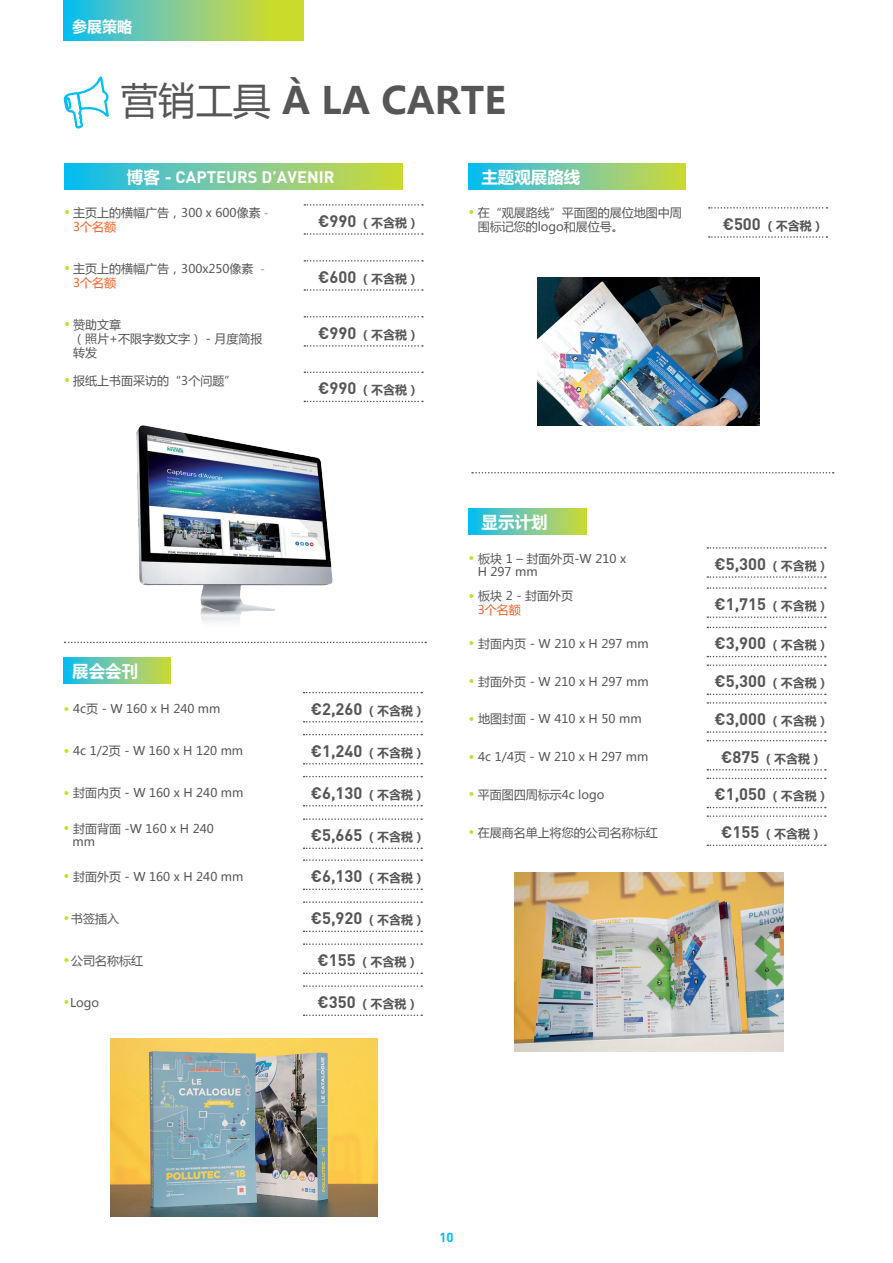
<style>
.page{position:relative;width:893px;height:1263px;background:#fff}
.page>*{position:absolute;margin:0;border:0;box-sizing:border-box;transform-origin:0 0}
.t1{font:700 37.5px "Microsoft Ya Hei";color:#575657}
.t2{font:700 16.5px "DIN";color:#575657}
.t3{font:700 16.5px "DIN";color:#fff}
.t4{font:700 16.5px "Microsoft Ya Hei";color:#fff}
.t5{font:700 15px "Microsoft Ya Hei";color:#fff}
.t6{font:700 13.05px "DIN";color:#01bdf2}
.t7{font:12px/14.1px "Microsoft Ya Hei";color:#575657}
.t8{font:700 12px "Microsoft Ya Hei";color:#575657}
.t9{font:12px "Microsoft Ya Hei";color:#f2622a}
.s1{font-weight:400}
.s2{font-family:"Microsoft Ya Hei"}
.s3{font-family:"DIN";font-weight:500;color:#cadb2a}
.s4{font-family:"DIN";font-weight:300}
.s5{font-family:"DIN";font-size:16.5px}
.s6{font-family:"Microsoft Ya Hei";font-size:12px}
</style>
<div class="page">
<svg style="left:64px;top:0;width:239px;height:40px;background:#81cc89"></svg>
<svg style="left:63px;top:76px;width:46px;height:53px"></svg>
<svg style="left:64px;top:164px;width:338px;height:25px;background:#76ca98"></svg>
<svg style="left:304px;top:204px;width:119px;height:2px"></svg>
<svg style="left:304px;top:233px;width:119px;height:2px"></svg>
<svg style="left:304px;top:260px;width:119px;height:2px"></svg>
<svg style="left:304px;top:289px;width:119px;height:2px"></svg>
<svg style="left:304px;top:316px;width:119px;height:2px"></svg>
<svg style="left:304px;top:345px;width:119px;height:2px"></svg>
<svg style="left:304px;top:371px;width:119px;height:2px"></svg>
<svg style="left:304px;top:401px;width:119px;height:1px"></svg>
<svg style="left:63px;top:658px;width:108px;height:25px;background:#75c999"></svg>
<svg style="left:304px;top:692px;width:118px;height:1px"></svg>
<svg style="left:304px;top:721px;width:118px;height:1px"></svg>
<svg style="left:304px;top:734px;width:118px;height:1px"></svg>
<svg style="left:304px;top:763px;width:118px;height:1px"></svg>
<svg style="left:304px;top:776px;width:118px;height:1px"></svg>
<svg style="left:304px;top:805px;width:118px;height:1px"></svg>
<svg style="left:304px;top:818px;width:118px;height:2px"></svg>
<svg style="left:304px;top:847px;width:118px;height:2px"></svg>
<svg style="left:304px;top:859px;width:118px;height:2px"></svg>
<svg style="left:304px;top:888px;width:118px;height:2px"></svg>
<svg style="left:304px;top:901px;width:118px;height:2px"></svg>
<svg style="left:304px;top:930px;width:118px;height:2px"></svg>
<svg style="left:304px;top:943px;width:118px;height:2px"></svg>
<svg style="left:304px;top:972px;width:118px;height:2px"></svg>
<svg style="left:304px;top:985px;width:118px;height:2px"></svg>
<svg style="left:304px;top:1014px;width:118px;height:2px"></svg>
<img style="left:110px;top:1038px;width:267px;height:178px">
<svg style="left:469px;top:164px;width:216px;height:25px;background:#76ca98"></svg>
<svg style="left:709px;top:207px;width:118px;height:2px"></svg>
<svg style="left:709px;top:236px;width:118px;height:2px"></svg>
<img style="left:538px;top:277px;width:222px;height:148px">
<svg style="left:469px;top:509px;width:118px;height:25px;background:#76ca98"></svg>
<svg style="left:707px;top:547px;width:119px;height:2px"></svg>
<svg style="left:707px;top:576px;width:119px;height:2px"></svg>
<svg style="left:707px;top:587px;width:119px;height:2px"></svg>
<svg style="left:707px;top:616px;width:119px;height:2px"></svg>
<svg style="left:707px;top:627px;width:119px;height:1px"></svg>
<svg style="left:707px;top:656px;width:119px;height:1px"></svg>
<svg style="left:707px;top:664px;width:119px;height:2px"></svg>
<svg style="left:707px;top:694px;width:119px;height:1px"></svg>
<svg style="left:707px;top:702px;width:119px;height:2px"></svg>
<svg style="left:707px;top:731px;width:119px;height:2px"></svg>
<svg style="left:707px;top:740px;width:119px;height:1px"></svg>
<svg style="left:707px;top:769px;width:119px;height:1px"></svg>
<svg style="left:707px;top:778px;width:119px;height:1px"></svg>
<svg style="left:707px;top:807px;width:119px;height:1px"></svg>
<svg style="left:707px;top:815px;width:119px;height:2px"></svg>
<svg style="left:707px;top:844px;width:119px;height:2px"></svg>
<img style="left:515px;top:872px;width:268px;height:179px">
<svg style="left:65px;top:642px;width:361px;height:1px"></svg>
<svg style="left:472px;top:472px;width:362px;height:1px"></svg>
<img style="left:119px;top:425px;width:233px;height:218px">
<p class="t5" style="left:72px;top:16px;width:61px">参展策略</p>
<h1 class="t1" style="left:121px;top:74px;width:386px"><span class="s1">营销工具</span> À LA CARTE</h1>
<h2 class="t3" style="left:127px;top:166px;width:209px"><span class="s2">博客</span> - CAPTEURS D’AVENIR</h2>
<p class="t7" style="left:64px;top:205px;width:206px"><span class="s3">•</span> 主页上的横幅广告，300 x 600像素 <span class="s4">-</span></p>
<p class="t8" style="left:318px;top:214px;width:102px"><span class="s5">€990</span> （不含税）</p>
<p class="t9" style="left:73px;top:218px;width:45px">3个名额</p>
<p class="t7" style="left:64px;top:261px;width:203px"><span class="s3">•</span> 主页上的横幅广告，300x250像素 <span class="s4">-</span></p>
<p class="t8" style="left:318px;top:270px;width:102px"><span class="s5">€600</span> （不含税）</p>
<p class="t9" style="left:73px;top:274px;width:45px">3个名额</p>
<p class="t7" style="left:64px;top:317px;width:59px"><span class="s3">•</span> 赞助文章</p>
<p class="t8" style="left:318px;top:326px;width:102px"><span class="s5">€990</span> （不含税）</p>
<p class="t7" style="left:73px;top:331px;width:191px">（照片+不限字数文字） - 月度简报转发</p>
<p class="t7" style="left:64px;top:373px;width:174px"><span class="s3">•</span> 报纸上书面采访的“3个问题”</p>
<p class="t8" style="left:318px;top:382px;width:102px"><span class="s5">€990</span> （不含税）</p>
<h2 class="t4" style="left:481px;top:165px;width:100px">主题观展路线</h2>
<p class="t7" style="left:469px;top:205px;width:215px"><span class="s3">•</span> 在“观展路线”平面图的展位地图中周</p>
<p class="t7" style="left:478px;top:219px;width:148px">围标记您的logo和展位号。</p>
<p class="t8" style="left:723px;top:217px;width:102px"><span class="s5">€500</span> （不含税）</p>
<h2 class="t4" style="left:72px;top:660px;width:68px">展会会刊</h2>
<p class="t7" style="left:63px;top:701px;width:159px"><span class="s3">•</span> 4c页 - W 160 x H 240 mm</p>
<h2 class="t2" style="left:311px;top:698px;width:116px">€2,260 <span class="s6">（不含税）</span></h2>
<p class="t7" style="left:63px;top:743px;width:181px"><span class="s3">•</span> 4c 1/2页 - W 160 x H 120 mm</p>
<h2 class="t2" style="left:311px;top:740px;width:116px">€1,240 <span class="s6">（不含税）</span></h2>
<p class="t7" style="left:63px;top:785px;width:182px"><span class="s3">•</span> 封面内页 - W 160 x H 240 mm</p>
<h2 class="t2" style="left:311px;top:782px;width:116px">€6,130 <span class="s6">（不含税）</span></h2>
<p class="t7" style="left:63px;top:821px;width:152px"><span class="s3">•</span> 封面背面 -W 160 x H 240</p>
<h2 class="t2" style="left:311px;top:824px;width:116px">€5,665 <span class="s6">（不含税）</span></h2>
<p class="t7" style="left:73px;top:835px;width:24px">mm</p>
<p class="t7" style="left:63px;top:869px;width:182px"><span class="s3">•</span> 封面外页 - W 160 x H 240 mm</p>
<h2 class="t2" style="left:311px;top:865px;width:116px">€6,130 <span class="s6">（不含税）</span></h2>
<p class="t7" style="left:63px;top:911px;width:57px"><span class="s3">•</span>书签插入</p>
<h2 class="t2" style="left:311px;top:907px;width:116px">€5,920 <span class="s6">（不含税）</span></h2>
<p class="t7" style="left:63px;top:953px;width:81px"><span class="s3">•</span>公司名称标红</p>
<p class="t8" style="left:318px;top:953px;width:102px"><span class="s5">€155</span> （不含税）</p>
<p class="t7" style="left:63px;top:995px;width:37px"><span class="s3">•</span>Logo</p>
<p class="t8" style="left:318px;top:995px;width:102px"><span class="s5">€350</span> （不含税）</p>
<h2 class="t4" style="left:482px;top:511px;width:67px">显示计划</h2>
<p class="t7" style="left:469px;top:551px;width:159px"><span class="s3">•</span> 板块 1 – 封面外页-W 210 x</p>
<h2 class="t2" style="left:714px;top:553px;width:116px">€5,300 <span class="s6">（不含税）</span></h2>
<p class="t7" style="left:478px;top:565px;width:61px">H 297 mm</p>
<p class="t7" style="left:469px;top:588px;width:106px"><span class="s3">•</span> 板块 2 - 封面外页</p>
<h2 class="t2" style="left:714px;top:593px;width:116px">€1,715 <span class="s6">（不含税）</span></h2>
<p class="t9" style="left:478px;top:601px;width:45px">3个名额</p>
<p class="t7" style="left:469px;top:636px;width:182px"><span class="s3">•</span> 封面内页 - W 210 x H 297 mm</p>
<h2 class="t2" style="left:714px;top:632px;width:116px">€3,900 <span class="s6">（不含税）</span></h2>
<p class="t7" style="left:469px;top:674px;width:182px"><span class="s3">•</span> 封面外页 - W 210 x H 297 mm</p>
<h2 class="t2" style="left:714px;top:670px;width:116px">€5,300 <span class="s6">（不含税）</span></h2>
<p class="t7" style="left:469px;top:711px;width:174px"><span class="s3">•</span> 地图封面 - W 410 x H 50 mm</p>
<h2 class="t2" style="left:714px;top:708px;width:116px">€3,000 <span class="s6">（不含税）</span></h2>
<p class="t7" style="left:469px;top:749px;width:181px"><span class="s3">•</span> 4c 1/4页 - W 210 x H 297 mm</p>
<p class="t8" style="left:721px;top:750px;width:102px"><span class="s5">€875</span> （不含税）</p>
<p class="t7" style="left:469px;top:787px;width:137px"><span class="s3">•</span> 平面图四周标示4c logo</p>
<h2 class="t2" style="left:714px;top:783px;width:116px">€1,050 <span class="s6">（不含税）</span></h2>
<p class="t7" style="left:469px;top:825px;width:191px"><span class="s3">•</span> 在展商名单上将您的公司名称标红</p>
<p class="t8" style="left:721px;top:825px;width:102px"><span class="s5">€155</span> （不含税）</p>
<p class="t6" style="left:439px;top:1228px;width:16px">10</p>
</div>
